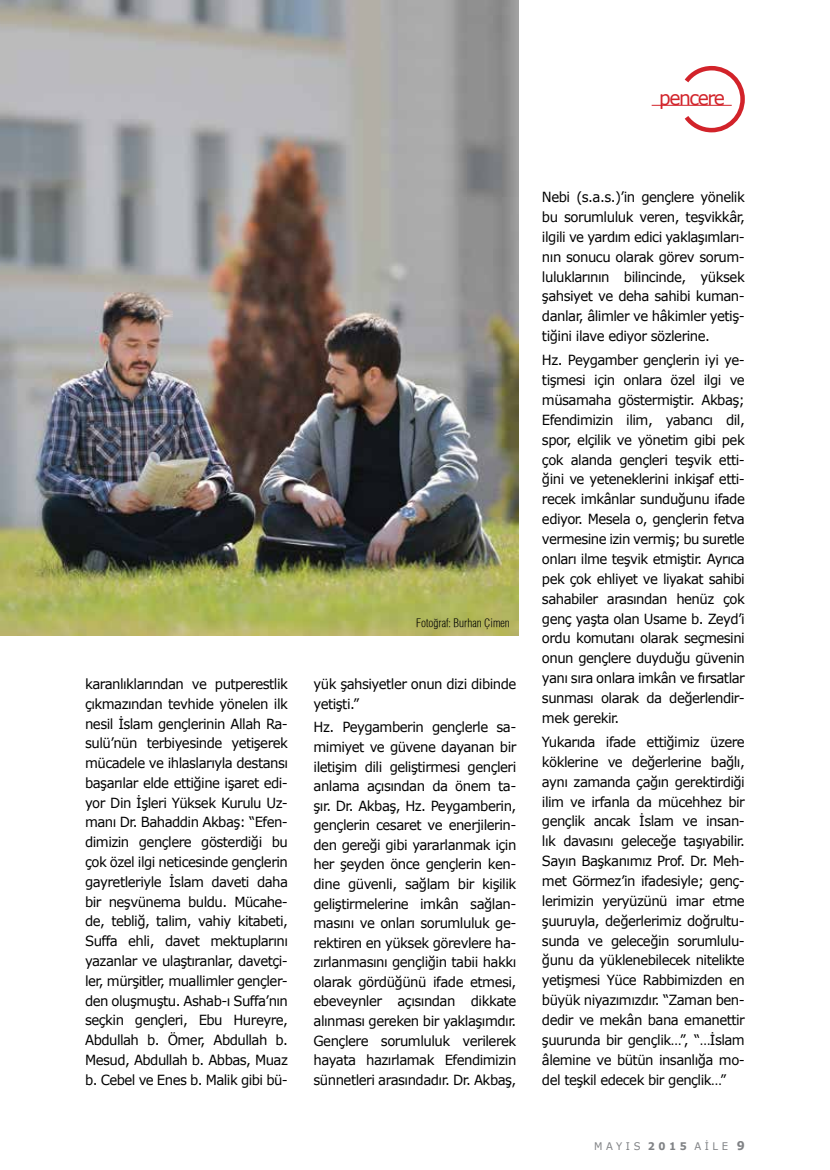
<style>
.page{position:relative;width:830px;height:1170px;background:#fff}
.page>*{position:absolute;margin:0;border:0;box-sizing:border-box;transform-origin:0 0}
.t1{font:19.5px "Verdana";letter-spacing:-.08em;color:#d2232a;scale:.96 1}
.t2{font:13.95px/19.8px "Verdana";letter-spacing:-.04em;color:#000;text-align:justify;scale:.95 1}
.t3{font:300 11.25px "Helvetica Con";color:#000}
.t4{font:10.5px "Verdana";letter-spacing:.36em;color:#808285;scale:.95 1}
.s1{font-weight:700}
.s2{font-weight:700;font-size:12px}
</style>
<div class="page">
<img style="left:0;top:0;width:518px;height:635px">
<svg style="left:680px;top:65px;width:65px;height:68px"></svg>
<hr style="left:651px;top:105px;width:80px;height:1px;background:#d2232a">
<h1 class="t1" style="left:659px;top:86px;width:70px">pencere</h1>
<p class="t3" style="left:416px;top:616px;width:95px">Fotoğraf: Burhan Çimen</p>
<p class="t2" style="left:85px;top:673px;width:215px">karanlıklarından ve putperestlik çıkmazından tevhide yönelen ilk nesil İslam gençlerinin Allah Ra&shy;sulü’nün terbiyesinde yetişerek mücadele ve ihlaslarıyla destansı başarılar elde ettiğine işaret edi&shy;yor Din İşleri Yüksek Kurulu Uz&shy;manı Dr. Bahaddin Akbaş: “Efen&shy;dimizin gençlere gösterdiği bu çok özel ilgi neticesinde gençlerin gayretleriyle İslam daveti daha bir neşvünema buldu. Mücahe&shy;de, tebliğ, talim, vahiy kitabeti, Suffa ehli, davet mektuplarını yazanlar ve ulaştıranlar, davetçi&shy;ler, mürşitler, muallimler gençler&shy;den oluşmuştu. Ashab-ı Suffa’nın seçkin gençleri, Ebu Hureyre, Abdullah b. Ömer, Abdullah b.<br>Mesud, Abdullah b. Abbas, Muaz b. Cebel ve Enes b. Malik gibi bü-</p>
<p class="t2" style="left:313px;top:673px;width:215px">yük şahsiyetler onun dizi dibinde yetişti.”</p>
<p class="t2" style="left:313px;top:717px;width:215px">Hz. Peygamberin gençlerle sa&shy;mimiyet ve güvene dayanan bir iletişim dili geliştirmesi gençleri anlama açısından da önem ta&shy;şır. Dr. Akbaş, Hz. Peygamberin, gençlerin cesaret ve enerjilerin&shy;den gereği gibi yararlanmak için her şeyden önce gençlerin ken&shy;dine güvenli, sağlam bir kişilik geliştirmelerine imkân sağlan&shy;masını ve onları sorumluluk ge&shy;rektiren en yüksek görevlere ha&shy;zırlanmasını gençliğin tabii hakkı olarak gördüğünü ifade etmesi, ebeveynler açısından dikkate alınması gereken bir yaklaşımdır.<br>Gençlere sorumluluk verilerek hayata hazırlamak Efendimizin sünnetleri arasındadır. Dr. Akbaş,</p>
<p class="t2" style="left:541px;top:187px;width:215px">Nebi (s.a.s.)’in gençlere yönelik bu sorumluluk veren, teşvikkâr, ilgili ve yardım edici yaklaşımları&shy;nın sonucu olarak görev sorum&shy;luluklarının bilincinde, yüksek şahsiyet ve deha sahibi kuman&shy;danlar, âlimler ve hâkimler yetiş&shy;tiğini ilave ediyor sözlerine.</p>
<p class="t2" style="left:541px;top:350px;width:215px">Hz. Peygamber gençlerin iyi ye&shy;tişmesi için onlara özel ilgi ve müsamaha göstermiştir. Akbaş; Efendimizin ilim, yabancı dil, spor, elçilik ve yönetim gibi pek çok alanda gençleri teşvik etti&shy;ğini ve yeteneklerini inkişaf etti&shy;recek imkânlar sunduğunu ifade ediyor. Mesela o, gençlerin fetva vermesine izin vermiş; bu suretle onları ilme teşvik etmiştir. Ayrıca pek çok ehliyet ve liyakat sahibi sahabiler arasından henüz çok genç yaşta olan Usame b. Zeyd’i ordu komutanı olarak seçmesini onun gençlere duyduğu güvenin yanı sıra onlara imkân ve fırsatlar sunması olarak da değerlendir&shy;mek gerekir.</p>
<p class="t2" style="left:541px;top:731px;width:215px">Yukarıda ifade ettiğimiz üzere köklerine ve değerlerine bağlı, aynı zamanda çağın gerektirdiği ilim ve irfanla da mücehhez bir gençlik ancak İslam ve insan&shy;lık davasını geleceğe taşıyabilir.<br>Sayın Başkanımız Prof. Dr. Meh&shy;met Görmez’in ifadesiyle; genç&shy;lerimizin yeryüzünü imar etme şuuruyla, değerlerimiz doğrultu&shy;sunda ve geleceğin sorumlulu&shy;ğunu da yüklenebilecek nitelikte yetişmesi Yüce Rabbimizden en büyük niyazımızdır. “Zaman ben&shy;dedir ve mekân bana emanettir şuurunda bir gençlik…”, “…İslam âlemine ve bütün insanlığa mo&shy;del teşkil edecek bir gençlik…”</p>
<p class="t4" style="left:594px;top:1139px;width:160px">MAYIS <span class="s1">2015</span> AİLE <span class="s2">9</span></p>
</div>
